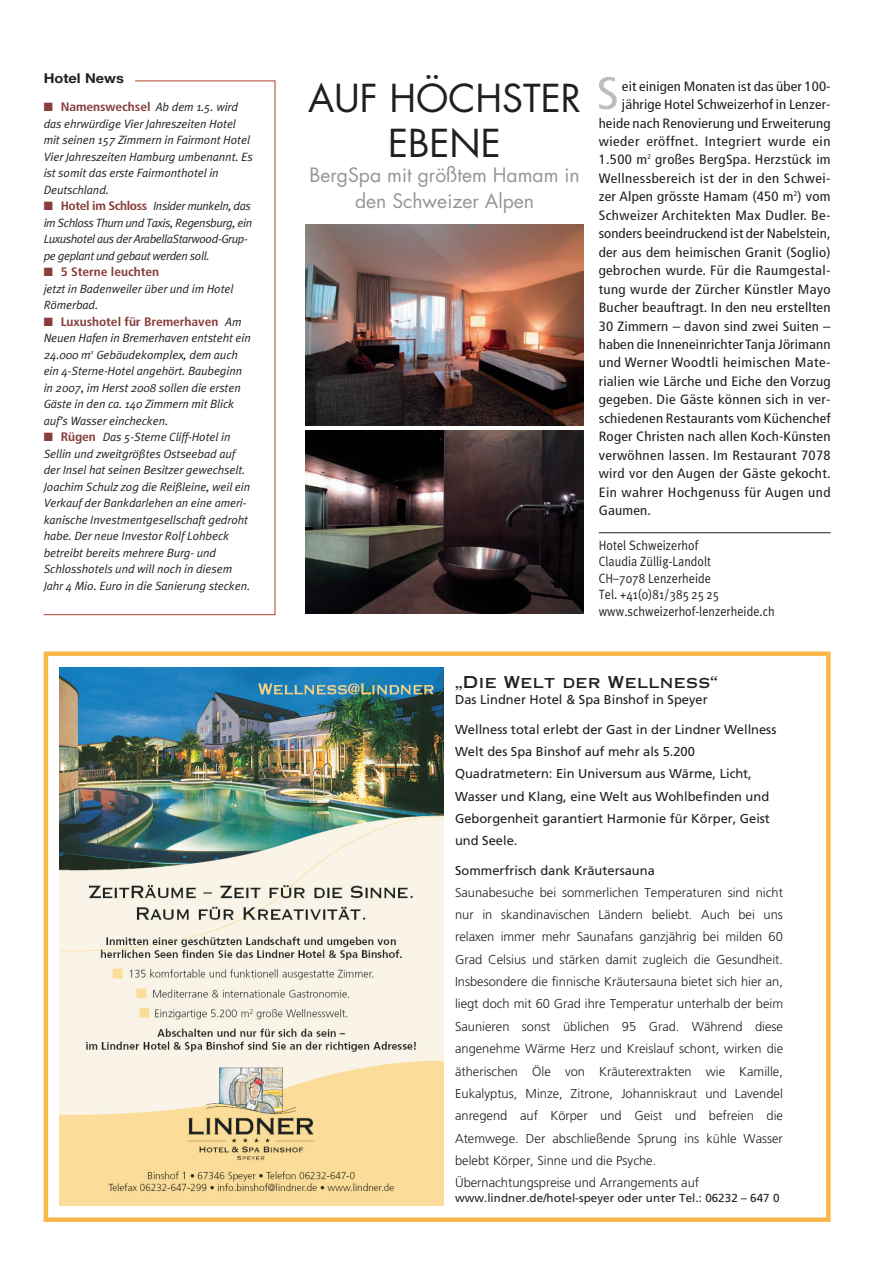
<style>
.page{position:relative;width:894px;height:1264px;background:#fff}
.page>*{position:absolute;margin:0;border:0;box-sizing:border-box;transform-origin:0 0}
.t1{font:condensed 45.75px "Frutiger";color:#bcbdc0;scale:1.1 1}
.t2{font:37.5px/45px "Futura";color:#231f20;text-align:center}
.t3{font:19.35px/25.8px "Futura";color:#939598;text-align:center}
.t4{font:16.35px "Copperplate Gothic Std 31 AB";letter-spacing:.03em;color:#231f20}
.t5{font:condensed 13.5px "Frutiger";letter-spacing:.015em;color:#231f20;scale:1.1 1}
.t6{font:13.5px/16.5px "Meta Plus Normal";letter-spacing:.005em;color:#231f20;scale:.9 1}
.t7{font:condensed 13.5px "Frutiger";letter-spacing:.035em;color:#231f20;scale:1.1 1}
.t8{font:700 13.5px "Helvetica Neue LT";color:#231f20;scale:1.08 1}
.t9{font:300 12.9px/22.4px "Frutiger";color:#231f20}
.t10{font:300 12.9px/22.4px "Frutiger";color:#231f20}
.t11{font:700 condensed 12.3px "Frutiger";letter-spacing:-.005em;color:#873e3c;scale:1.1 1}
.t12{font:italic 12px/16.5px "Meta Plus Normal";letter-spacing:-.005em;color:#231f20}
.t13{font:italic 12px/16.5px "Meta Plus Normal";letter-spacing:-.03em;color:#231f20}
.t14{font:300 11.7px "Frutiger";color:#231f20}
.s1{font-family:"Meta Plus Normal";font-weight:400;font-style:italic;font-stretch:normal;font-size:12px;color:#231f20}
.s2{color:#873e3c}
.s3{font-family:"Frutiger";font-weight:700;font-style:normal;font-stretch:condensed;font-size:12.3px;color:#873e3c}
</style>
<div class="page">
<img style="left:43px;top:80px;width:788px;height:1142px">
<p class="t8" style="left:44px;top:73px;width:76px">Hotel News</p>
<p class="t11" style="left:44px;top:102px;width:178px">■ Namenswechsel <span class="s1">Ab dem 1.5. wird</span></p>
<p class="t12" style="left:44px;top:116px;width:210px">das ehrwürdige Vier Jahreszeiten Hotel mit seinen 157 Zimmern in Fairmont Hotel Vier Jahreszeiten Hamburg umbenannt. Es ist somit das erste Fairmonthotel in Deutschland.</p>
<p class="t13" style="left:44px;top:199px;width:210px"><span class="s2">■</span> <span class="s3">Hotel im Schloss</span> Insider munkeln, das im Schloss Thurn und Taxis, Regensburg, ein Luxushotel aus der ArabellaStarwood-Grup&shy;pe geplant und gebaut werden soll.</p>
<p class="t11" style="left:44px;top:267px;width:106px">■ 5 Sterne leuchten</p>
<p class="t12" style="left:44px;top:281px;width:191px">jetzt in Badenweiler über und im Hotel<br>Römerbad.</p>
<p class="t11" style="left:44px;top:316px;width:181px">■ Luxushotel für Bremerhaven <span class="s1">Am</span></p>
<p class="t12" style="left:44px;top:331px;width:209px">Neuen Hafen in Bremerhaven entsteht ein 24.000 m<sup>2</sup> Gebäudekomplex, dem auch ein 4-Sterne-Hotel angehört. Baubeginn in 2007, im Herst 2008 sollen die ersten Gäste in den ca. 140 Zimmern mit Blick auf’s Wasser einchecken.</p>
<p class="t12" style="left:44px;top:430px;width:208px"><span class="s2">■</span> <span class="s3">Rügen</span> Das 5-Sterne Cliff-Hotel in Sellin und zweitgrößtes Ostseebad auf der Insel hat seinen Besitzer gewechselt.<br>Joachim Schulz zog die Reißleine, weil ein Verkauf der Bankdarlehen an eine ameri&shy;kanische Investmentgesellschaft gedroht habe. Der neue Investor Rolf Lohbeck betreibt bereits mehrere Burg- und Schlosshotels und will noch in diesem Jahr 4 Mio. Euro in die Sanierung stecken.</p>
<h2 class="t2" style="left:308px;top:79px;width:275px">AUF HÖCHSTER<br>EBENE</h2>
<h3 class="t3" style="left:309px;top:164px;width:272px">BergSpa mit größtem Hamam in den Schweizer Alpen</h3>
<h1 class="t1" style="left:596px;top:75px;width:22px">S</h1>
<p class="t5" style="left:622px;top:80px;width:191px">eit einigen Monaten ist das über 100-</p>
<p class="t5" style="left:622px;top:99px;width:191px">jährige Hotel Schweizerhof in Lenzer-</p>
<p class="t5" style="left:598px;top:117px;width:212px">heide nach Renovierung und Erweiterung</p>
<p class="t7" style="left:598px;top:136px;width:212px">wieder eröffnet. Integriert wurde ein</p>
<p class="t5" style="left:598px;top:154px;width:212px">1.500 m<sup>2</sup> großes BergSpa. Herzstück im</p>
<p class="t5" style="left:598px;top:173px;width:212px">Wellnessbereich ist der in den Schwei-</p>
<p class="t5" style="left:598px;top:191px;width:212px">zer Alpen grösste Hamam (450 m<sup>2</sup>) vom</p>
<p class="t5" style="left:598px;top:210px;width:212px">Schweizer Architekten Max Dudler. Be-</p>
<p class="t5" style="left:598px;top:228px;width:212px">sonders beeindruckend ist der Nabelstein,</p>
<p class="t5" style="left:598px;top:247px;width:212px">der aus dem heimischen Granit (Soglio)</p>
<p class="t5" style="left:598px;top:265px;width:212px">gebrochen wurde. Für die Raumgestal-</p>
<p class="t5" style="left:598px;top:283px;width:212px">tung wurde der Zürcher Künstler Mayo</p>
<p class="t5" style="left:598px;top:302px;width:212px">Bucher beauftragt. In den neu erstellten</p>
<p class="t5" style="left:598px;top:320px;width:212px">30 Zimmern – davon sind zwei Suiten –</p>
<p class="t5" style="left:598px;top:339px;width:212px">haben die Inneneinrichter Tanja Jörimann</p>
<p class="t5" style="left:598px;top:357px;width:212px">und Werner Woodtli heimischen Mate-</p>
<p class="t5" style="left:598px;top:376px;width:212px">rialien wie Lärche und Eiche den Vorzug</p>
<p class="t5" style="left:598px;top:394px;width:212px">gegeben. Die Gäste können sich in ver-</p>
<p class="t5" style="left:598px;top:413px;width:212px">schiedenen Restaurants vom Küchenchef</p>
<p class="t5" style="left:598px;top:431px;width:212px">Roger Christen nach allen Koch-Künsten</p>
<p class="t5" style="left:598px;top:450px;width:212px">verwöhnen lassen. Im Restaurant 7078</p>
<p class="t5" style="left:598px;top:468px;width:212px">wird vor den Augen der Gäste gekocht.</p>
<p class="t5" style="left:598px;top:486px;width:212px">Ein wahrer Hochgenuss für Augen und</p>
<p class="t5" style="left:598px;top:505px;width:49px">Gaumen.</p>
<p class="t6" style="left:598px;top:538px;width:197px">Hotel Schweizerhof<br>Claudia Züllig-Landolt<br>CH–7078 Lenzerheide<br>Tel. +41(0)81/385 25 25 www.schweizerhof-lenzerheide.ch</p>
<p class="t4" style="left:455px;top:673px;width:264px">„Die Welt der Wellness“</p>
<p class="t10" style="left:455px;top:690px;width:254px">Das Lindner Hotel &amp; Spa Binshof in Speyer</p>
<p class="t10" style="left:455px;top:719px;width:323px">Wellness total erlebt der Gast in der Lindner Wellness Welt des Spa Binshof auf mehr als 5.200<br>Quadratmetern: Ein Universum aus Wärme, Licht, Wasser und Klang, eine Welt aus Wohlbefinden und Geborgenheit garantiert Harmonie für Körper, Geist und Seele.</p>
<p class="t10" style="left:455px;top:860px;width:201px">Sommerfrisch dank Kräutersauna</p>
<p class="t9" style="left:455px;top:882px;width:329px">Saunabesuche bei sommerlichen Temperaturen sind nicht nur in skandinavischen Ländern beliebt. Auch bei uns relaxen immer mehr Saunafans ganzjährig bei milden 60<br>Grad Celsius und stärken damit zugleich die Gesundheit.<br>Insbesondere die finnische Kräutersauna bietet sich hier an, liegt doch mit 60 Grad ihre Temperatur unterhalb der beim Saunieren sonst üblichen 95 Grad. Während diese angenehme Wärme Herz und Kreislauf schont, wirken die ätherischen Öle von Kräuterextrakten wie Kamille, Eukalyptus, Minze, Zitrone, Johanniskraut und Lavendel anregend auf Körper und Geist und befreien die Atemwege. Der abschließende Sprung ins kühle Wasser belebt Körper, Sinne und die Psyche.<br>Übernachtungspreise und Arrangements auf</p>
<p class="t14" style="left:455px;top:1193px;width:326px">www.lindner.de/hotel-speyer oder unter Tel.: 06232 – 647 0</p>
</div>
